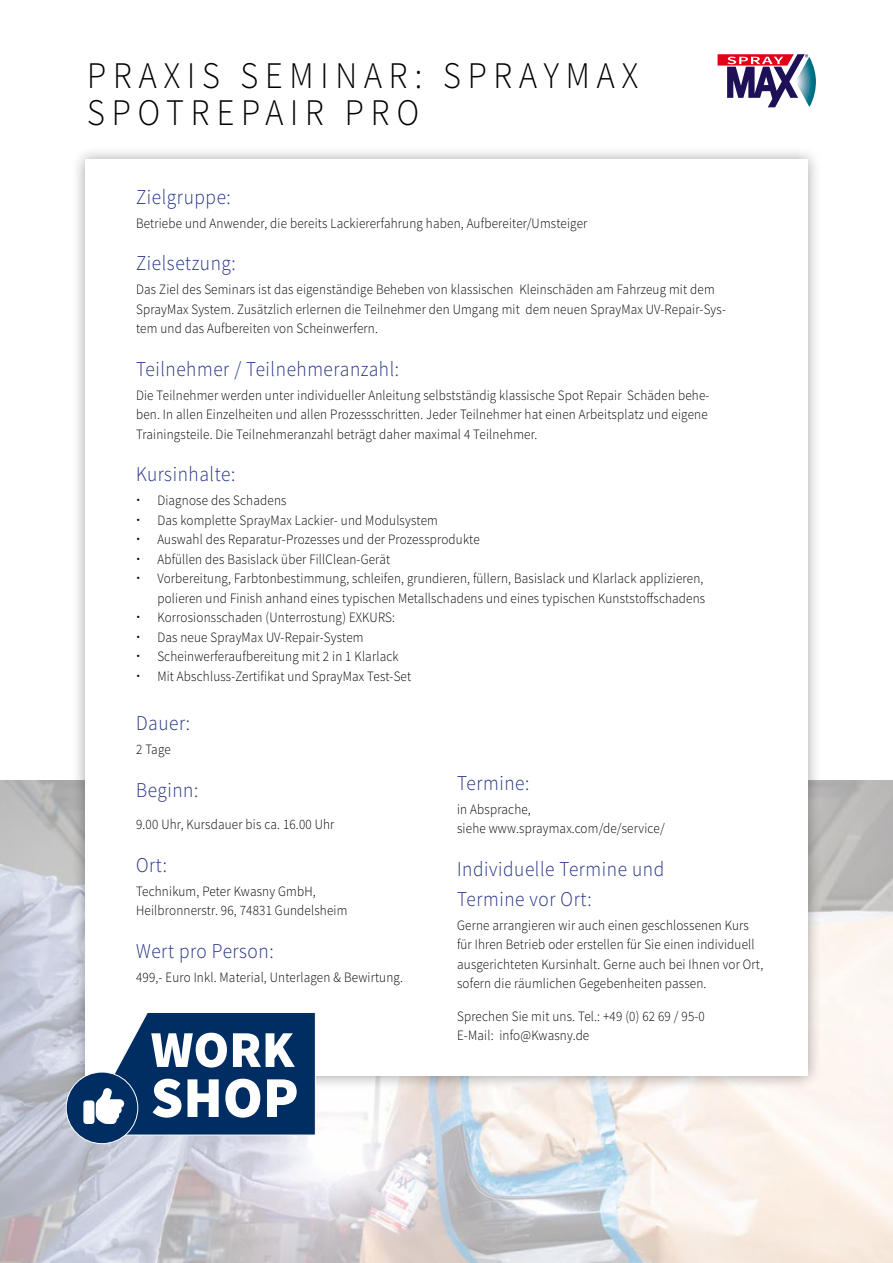
<style>
.page{position:relative;width:893px;height:1263px;background:#fff}
.page>*{position:absolute;margin:0;border:0;box-sizing:border-box;transform-origin:0 0}
.t1{font:900 57.9px "Source Sans Pro";color:#fff}
.t2{font:900 51.75px "Source Sans Pro";color:#fff}
.t3{font:300 37.5px/37.5px "Source Sans Pro";letter-spacing:.2em;color:#000;scale:.92 1}
.t4{font:300 21px/30px "Source Sans Pro";letter-spacing:.03em;color:#243282;scale:.92 1}
.t5{font:300 14.25px/19.5px "Source Sans Pro";letter-spacing:.015em;color:#000;scale:.92 1}
.s1{font-family:"Encode Sans";font-weight:400}
</style>
<div class="page">
<img style="left:0;top:780px;width:893px;height:483px">
<div style="left:71px;top:145px;width:751px;height:945px;background:#000;opacity:.37"></div>
<div style="left:85px;top:159px;width:723px;height:917px;background:#fff"></div>
<div style="left:66px;top:1072px;width:72px;height:72px;background:#002d62;border-radius:50%"></div>
<svg style="left:83px;top:1012px;width:233px;height:124px"></svg>
<svg style="left:718px;top:54px;width:98px;height:53px"></svg>
<h3 class="t3" style="left:87px;top:57px;width:601px">PRAXIS SEMINAR: SPRAYMAX<br>SPOTREPAIR PRO</h3>
<h3 class="t4" style="left:136px;top:182px;width:104px">Zielgruppe:</h3>
<p class="t5" style="left:136px;top:213px;width:492px">Betriebe und Anwender, die bereits Lackiererfahrung haben, Aufbereiter/Umsteiger</p>
<h3 class="t4" style="left:136px;top:249px;width:110px">Zielsetzung:</h3>
<p class="t5" style="left:136px;top:280px;width:643px">Das Ziel des Seminars ist das eigenständige Beheben von klassischen Kleinschäden am Fahrzeug mit dem<br>SprayMax System. Zusätzlich erlernen die Teilnehmer den Umgang mit dem neuen SprayMax UV-Repair-Sys&shy;tem und das Aufbereiten von Scheinwerfern.</p>
<h3 class="t4" style="left:136px;top:354px;width:287px">Teilnehmer / Teilnehmeranzahl:</h3>
<p class="t5" style="left:136px;top:385px;width:625px">Die Teilnehmer werden unter individueller Anleitung selbstständig klassische Spot Repair Schäden behe&shy;ben. In allen Einzelheiten und allen Prozessschritten. Jeder Teilnehmer hat einen Arbeitsplatz und eigene<br>Trainingsteile. Die Teilnehmeranzahl beträgt daher maximal 4 Teilnehmer.</p>
<h3 class="t4" style="left:136px;top:460px;width:109px">Kursinhalte:</h3>
<p class="t5" style="left:136px;top:491px;width:165px"><span class="s1">•</span> Diagnose des Schadens</p>
<p class="t5" style="left:136px;top:510px;width:330px"><span class="s1">•</span> Das komplette SprayMax Lackier- und Modulsystem</p>
<p class="t5" style="left:136px;top:530px;width:375px"><span class="s1">•</span> Auswahl des Reparatur-Prozesses und der Prozessprodukte</p>
<p class="t5" style="left:136px;top:549px;width:278px"><span class="s1">•</span> Abfüllen des Basislack über FillClean-Gerät</p>
<p class="t5" style="left:136px;top:569px;width:620px;text-align:right"><span class="s1">•</span> Vorbereitung, Farbtonbestimmung, schleifen, grundieren, füllern, Basislack und Klarlack applizieren, polieren und Finish anhand eines typischen Metallschadens und eines typischen Kunststoffschadens</p>
<p class="t5" style="left:136px;top:608px;width:283px"><span class="s1">•</span> Korrosionsschaden (Unterrostung) EXKURS:</p>
<p class="t5" style="left:136px;top:627px;width:249px"><span class="s1">•</span> Das neue SprayMax UV-Repair-System</p>
<p class="t5" style="left:136px;top:647px;width:287px"><span class="s1">•</span> Scheinwerferaufbereitung mit 2 in 1 Klarlack</p>
<p class="t5" style="left:136px;top:666px;width:300px"><span class="s1">•</span> Mit Abschluss-Zertifikat und SprayMax Test-Set</p>
<h3 class="t4" style="left:136px;top:708px;width:60px">Dauer:</h3>
<p class="t5" style="left:136px;top:740px;width:39px">2 Tage</p>
<h3 class="t4" style="left:136px;top:775px;width:69px">Beginn:</h3>
<p class="t5" style="left:136px;top:815px;width:217px">9.00 Uhr, Kursdauer bis ca. 16.00 Uhr</p>
<h3 class="t4" style="left:136px;top:850px;width:35px">Ort:</h3>
<p class="t5" style="left:136px;top:881px;width:231px">Technikum, Peter Kwasny GmbH,<br>Heilbronnerstr. 96, 74831 Gundelsheim</p>
<h3 class="t4" style="left:136px;top:936px;width:151px">Wert pro Person:</h3>
<p class="t5" style="left:136px;top:967px;width:292px">499,- Euro Inkl. Material, Unterlagen &amp; Bewirtung.</p>
<h3 class="t4" style="left:457px;top:768px;width:80px">Termine:</h3>
<p class="t5" style="left:457px;top:799px;width:227px">in Absprache,<br>siehe www.spraymax.com/de/service/</p>
<h3 class="t4" style="left:457px;top:854px;width:227px">Individuelle Termine und<br>Termine vor Ort:</h3>
<p class="t5" style="left:457px;top:915px;width:334px">Gerne arrangieren wir auch einen geschlossenen Kurs für Ihren Betrieb oder erstellen für Sie einen individuell ausgerichteten Kursinhalt. Gerne auch bei Ihnen vor Ort, sofern die räumlichen Gegebenheiten passen.</p>
<p class="t5" style="left:457px;top:1006px;width:271px">Sprechen Sie mit uns. Tel.: +49 (0) 62 69 / 95-0<br>E-Mail: info@Kwasny.de</p>
<h2 class="t2" style="left:151px;top:1016px;width:145px">WORK</h2>
<h1 class="t1" style="left:151px;top:1060px;width:149px">SHOP</h1>
</div>
